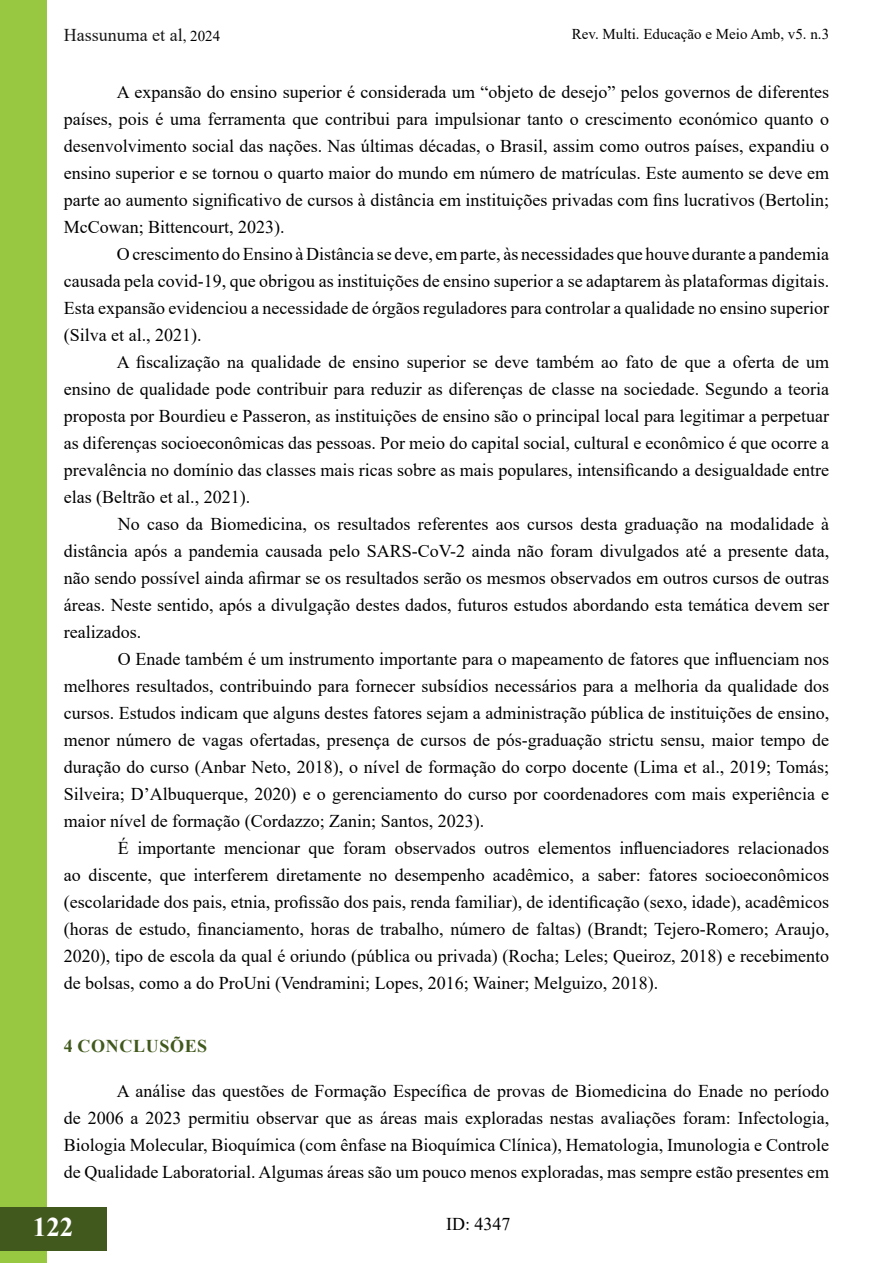
<style>
.page{position:relative;width:893px;height:1263px;background:#fff}
.page>*{position:absolute;margin:0;border:0;box-sizing:border-box;transform-origin:0 0}
.t1{font:700 27px "Times New Roman";color:#fff}
.t2{font:18px/27px "Times New Roman";color:#000;text-align:justify}
.t3{font:18px "Times New Roman";color:#181717}
.t4{font:700 18px "Times New Roman";letter-spacing:.035em;color:#41591d}
.t5{font:15px "Times New Roman";color:#000}
.s1{font-size:15px;color:#000}
</style>
<div class="page">
<div style="left:0;top:0;width:47px;height:1262px;background:#98c841"></div>
<div style="left:0;top:1207px;width:106px;height:43px;background:#41591d"></div>
<p class="t3" style="left:64px;top:22px;width:158px">Hassunuma et al<span class="s1">, 2024</span></p>
<p class="t5" style="left:572px;top:23px;width:259px">Rev. Multi. Educação e Meio Amb, v5. n.3</p>
<p class="t2" style="left:64px;top:77px;width:767px;text-indent:53px">A expansão do ensino superior é considerada um “objeto de desejo” pelos governos de diferentes países, pois é uma ferramenta que contribui para impulsionar tanto o crescimento económico quanto o desenvolvimento social das nações. Nas últimas décadas, o Brasil, assim como outros países, expandiu o ensino superior e se tornou o quarto maior do mundo em número de matrículas. Este aumento se deve em parte ao aumento significativo de cursos à distância em instituições privadas com fins lucrativos (Bertolin; McCowan; Bittencourt, 2023).</p>
<p class="t2" style="left:64px;top:239px;width:767px;text-indent:53px">O crescimento do Ensino à Distância se deve, em parte, às necessidades que houve durante a pandemia causada pela covid-19, que obrigou as instituições de ensino superior a se adaptarem às plataformas digitais.<br>Esta expansão evidenciou a necessidade de órgãos reguladores para controlar a qualidade no ensino superior (Silva et al., 2021).</p>
<p class="t2" style="left:64px;top:347px;width:767px;text-indent:53px">A fiscalização na qualidade de ensino superior se deve também ao fato de que a oferta de um ensino de qualidade pode contribuir para reduzir as diferenças de classe na sociedade. Segundo a teoria proposta por Bourdieu e Passeron, as instituições de ensino são o principal local para legitimar a perpetuar as diferenças socioeconômicas das pessoas. Por meio do capital social, cultural e econômico é que ocorre a prevalência no domínio das classes mais ricas sobre as mais populares, intensificando a desigualdade entre elas (Beltrão et al., 2021).</p>
<p class="t2" style="left:64px;top:509px;width:767px;text-indent:54px">No caso da Biomedicina, os resultados referentes aos cursos desta graduação na modalidade à distância após a pandemia causada pelo SARS-CoV-2 ainda não foram divulgados até a presente data, não sendo possível ainda afirmar se os resultados serão os mesmos observados em outros cursos de outras áreas. Neste sentido, após a divulgação destes dados, futuros estudos abordando esta temática devem ser realizados.</p>
<p class="t2" style="left:64px;top:644px;width:767px;text-indent:54px">O Enade também é um instrumento importante para o mapeamento de fatores que influenciam nos melhores resultados, contribuindo para fornecer subsídios necessários para a melhoria da qualidade dos cursos. Estudos indicam que alguns destes fatores sejam a administração pública de instituições de ensino, menor número de vagas ofertadas, presença de cursos de pós-graduação strictu sensu, maior tempo de duração do curso (Anbar Neto, 2018), o nível de formação do corpo docente (Lima et al., 2019; Tomás; Silveira; D’Albuquerque, 2020) e o gerenciamento do curso por coordenadores com mais experiência e maior nível de formação (Cordazzo; Zanin; Santos, 2023).</p>
<p class="t2" style="left:64px;top:833px;width:767px;text-indent:54px">É importante mencionar que foram observados outros elementos influenciadores relacionados ao discente, que interferem diretamente no desempenho acadêmico, a saber: fatores socioeconômicos (escolaridade dos pais, etnia, profissão dos pais, renda familiar), de identificação (sexo, idade), acadêmicos (horas de estudo, financiamento, horas de trabalho, número de faltas) (Brandt; Tejero-Romero; Araujo, 2020), tipo de escola da qual é oriundo (pública ou privada) (Rocha; Leles; Queiroz, 2018) e recebimento de bolsas, como a do ProUni (Vendramini; Lopes, 2016; Wainer; Melguizo, 2018).</p>
<p class="t4" style="left:64px;top:1033px;width:145px">4 CONCLUSÕES</p>
<p class="t2" style="left:64px;top:1076px;width:767px;text-indent:53px">A análise das questões de Formação Específica de provas de Biomedicina do Enade no período de 2006 a 2023 permitiu observar que as áreas mais exploradas nestas avaliações foram: Infectologia, Biologia Molecular, Bioquímica (com ênfase na Bioquímica Clínica), Hematologia, Imunologia e Controle de Qualidade Laboratorial. Algumas áreas são um pouco menos exploradas, mas sempre estão presentes em</p>
<h1 class="t1" style="left:33px;top:1207px;width:42px">122</h1>
<p class="t2" style="left:446px;top:1210px;width:66px">ID: 4347</p>
</div>
